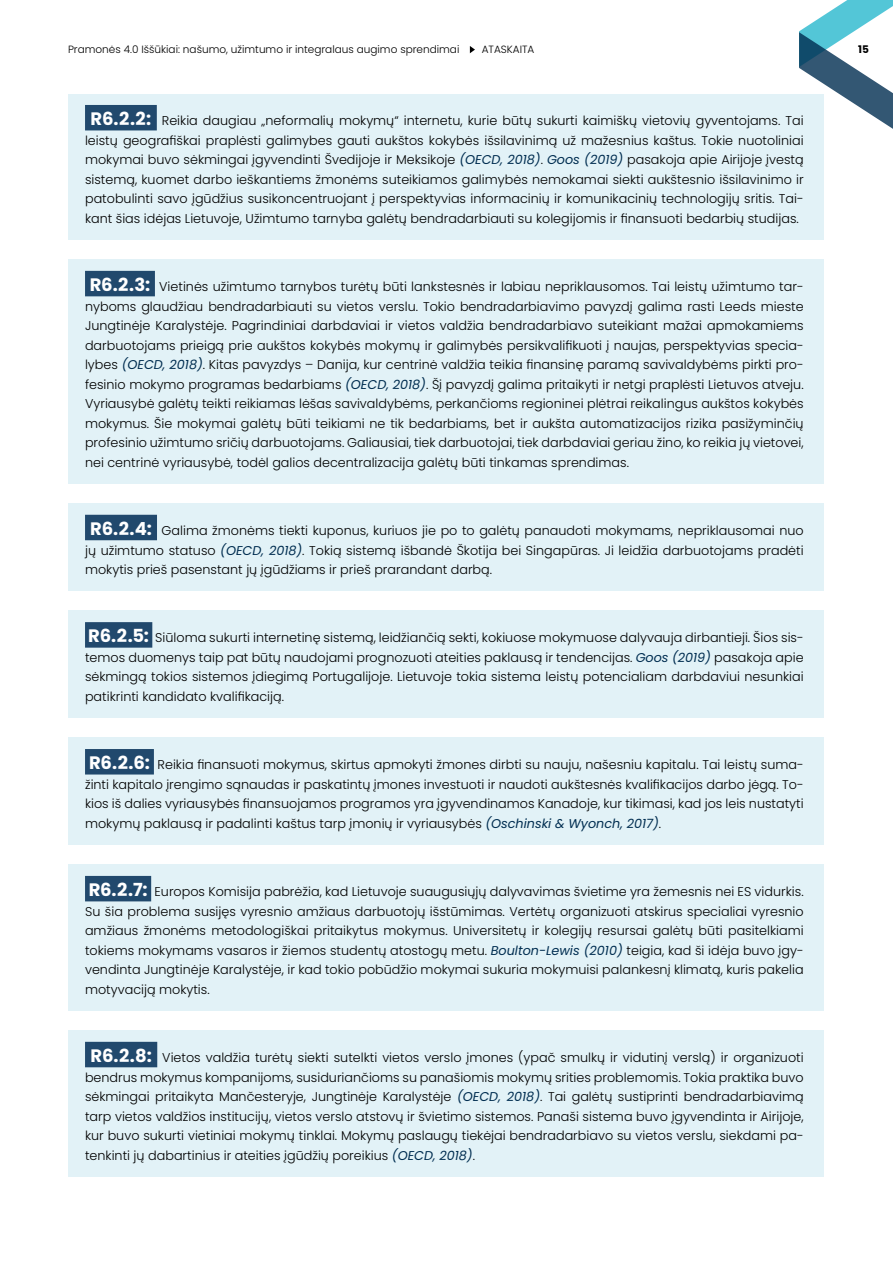
<style>
.page{position:relative;width:893px;height:1263px;background:#fff}
.page>*{position:absolute;margin:0;border:0;box-sizing:border-box;transform-origin:0 0}
.t1{font:300 12.75px/19.5px "Poppins";color:#000;text-align:justify}
.t2{font:300 10.5px "Poppins";color:#000}
.t3{font:700 10.5px "Poppins";color:#000}
.s1{font-weight:700;font-size:18px;color:#fff}
.s2{font-weight:400;font-style:italic;color:#002d50}
</style>
<div class="page">
<svg style="left:470px;top:46px;width:5px;height:7px"></svg>
<svg style="left:799px;top:0;width:94px;height:129px"></svg>
<div style="left:69px;top:94px;width:755px;height:146px;background:#e2f2f7"></div>
<div style="left:85px;top:105px;width:72px;height:25px;background:#21496d"></div>
<div style="left:69px;top:259px;width:755px;height:225px;background:#e2f2f7"></div>
<div style="left:85px;top:271px;width:70px;height:25px;background:#21496d"></div>
<div style="left:69px;top:503px;width:755px;height:88px;background:#e2f2f7"></div>
<div style="left:85px;top:515px;width:72px;height:25px;background:#21496d"></div>
<div style="left:69px;top:611px;width:755px;height:107px;background:#e2f2f7"></div>
<div style="left:85px;top:622px;width:67px;height:26px;background:#21496d"></div>
<div style="left:69px;top:738px;width:755px;height:107px;background:#e2f2f7"></div>
<div style="left:85px;top:749px;width:69px;height:25px;background:#21496d"></div>
<div style="left:69px;top:864px;width:755px;height:147px;background:#e2f2f7"></div>
<div style="left:85px;top:876px;width:66px;height:25px;background:#21496d"></div>
<div style="left:69px;top:1030px;width:755px;height:147px;background:#e2f2f7"></div>
<div style="left:85px;top:1042px;width:72px;height:25px;background:#21496d"></div>
<p class="t2" style="left:68px;top:43px;width:393px">Pramonės 4.0 Iššūkiai: našumo, užimtumo ir integralaus augimo sprendimai</p>
<p class="t2" style="left:482px;top:43px;width:54px">ATASKAITA</p>
<p class="t3" style="left:858px;top:43px;width:12px">15</p>
<p class="t1" style="left:85px;top:111px;width:720px;text-align:center"><span class="s1">R6.2.2:</span> Reikia daugiau „neformalių mokymų“ internetu, kurie būtų sukurti kaimiškų vietovių gyventojams. Tai leistų geografiškai praplėsti galimybes gauti aukštos kokybės išsilavinimą už mažesnius kaštus. Tokie nuotoliniai mokymai buvo sėkmingai įgyvendinti Švedijoje ir Meksikoje <span class="s2">(OECD, 2018)</span>. <span class="s2">Goos (2019)</span> pasakoja apie Airijoje įvestą sistemą, kuomet darbo ieškantiems žmonėms suteikiamos galimybės nemokamai siekti aukštesnio išsilavinimo ir patobulinti savo įgūdžius susikoncentruojant į perspektyvias informacinių ir komunikacinių technologijų sritis. Tai&shy;kant šias idėjas Lietuvoje, Užimtumo tarnyba galėtų bendradarbiauti su kolegijomis ir finansuoti bedarbių studijas.</p>
<p class="t1" style="left:85px;top:277px;width:720px;text-indent:5px"><span class="s1">R6.2.3:</span> Vietinės užimtumo tarnybos turėtų būti lankstesnės ir labiau nepriklausomos. Tai leistų užimtumo tar&shy;nyboms glaudžiau bendradarbiauti su vietos verslu. Tokio bendradarbiavimo pavyzdį galima rasti Leeds mieste Jungtinėje Karalystėje. Pagrindiniai darbdaviai ir vietos valdžia bendradarbiavo suteikiant mažai apmokamiems darbuotojams prieigą prie aukštos kokybės mokymų ir galimybės persikvalifikuoti į naujas, perspektyvias specia&shy;lybes <span class="s2">(OECD, 2018)</span>. Kitas pavyzdys – Danija, kur centrinė valdžia teikia finansinę paramą savivaldybėms pirkti pro&shy;fesinio mokymo programas bedarbiams <span class="s2">(OECD, 2018)</span>. Šį pavyzdį galima pritaikyti ir netgi praplėsti Lietuvos atveju.<br>Vyriausybė galėtų teikti reikiamas lėšas savivaldybėms, perkančioms regioninei plėtrai reikalingus aukštos kokybės mokymus. Šie mokymai galėtų būti teikiami ne tik bedarbiams, bet ir aukšta automatizacijos rizika pasižyminčių profesinio užimtumo sričių darbuotojams. Galiausiai, tiek darbuotojai, tiek darbdaviai geriau žino, ko reikia jų vietovei, nei centrinė vyriausybė, todėl galios decentralizacija galėtų būti tinkamas sprendimas.</p>
<p class="t1" style="left:85px;top:521px;width:720px;text-indent:5px"><span class="s1">R6.2.4:</span> Galima žmonėms tiekti kuponus, kuriuos jie po to galėtų panaudoti mokymams, nepriklausomai nuo jų užimtumo statuso <span class="s2">(OECD, 2018)</span>. Tokią sistemą išbandė Škotija bei Singapūras. Ji leidžia darbuotojams pradėti mokytis prieš pasenstant jų įgūdžiams ir prieš prarandant darbą.</p>
<p class="t1" style="left:85px;top:628px;width:720px"><span class="s1">R6.2.5:</span> Siūloma sukurti internetinę sistemą, leidžiančią sekti, kokiuose mokymuose dalyvauja dirbantieji. Šios sis&shy;temos duomenys taip pat būtų naudojami prognozuoti ateities paklausą ir tendencijas. <span class="s2">Goos (2019)</span> pasakoja apie sėkmingą tokios sistemos įdiegimą Portugalijoje. Lietuvoje tokia sistema leistų potencialiam darbdaviui nesunkiai patikrinti kandidato kvalifikaciją.</p>
<p class="t1" style="left:85px;top:755px;width:720px;text-indent:4px"><span class="s1">R6.2.6:</span> Reikia finansuoti mokymus, skirtus apmokyti žmones dirbti su nauju, našesniu kapitalu. Tai leistų suma&shy;žinti kapitalo įrengimo sąnaudas ir paskatintų įmones investuoti ir naudoti aukštesnės kvalifikacijos darbo jėgą. To&shy;kios iš dalies vyriausybės finansuojamos programos yra įgyvendinamos Kanadoje, kur tikimasi, kad jos leis nustatyti mokymų paklausą ir padalinti kaštus tarp įmonių ir vyriausybės <span class="s2">(Oschinski &amp; Wyonch, 2017)</span>.</p>
<p class="t1" style="left:85px;top:882px;width:720px"><span class="s1">R6.2.7:</span> Europos Komisija pabrėžia, kad Lietuvoje suaugusiųjų dalyvavimas švietime yra žemesnis nei ES vidurkis.<br>Su šia problema susijęs vyresnio amžiaus darbuotojų išstūmimas. Vertėtų organizuoti atskirus specialiai vyresnio amžiaus žmonėms metodologiškai pritaikytus mokymus. Universitetų ir kolegijų resursai galėtų būti pasitelkiami tokiems mokymams vasaros ir žiemos studentų atostogų metu. <span class="s2">Boulton-Lewis (2010)</span> teigia, kad ši idėja buvo įgy&shy;vendinta Jungtinėje Karalystėje, ir kad tokio pobūdžio mokymai sukuria mokymuisi palankesnį klimatą, kuris pakelia motyvaciją mokytis.</p>
<p class="t1" style="left:85px;top:1048px;width:720px;text-indent:5px"><span class="s1">R6.2.8:</span> Vietos valdžia turėtų siekti sutelkti vietos verslo įmones (ypač smulkų ir vidutinį verslą) ir organizuoti bendrus mokymus kompanijoms, susiduriančioms su panašiomis mokymų srities problemomis. Tokia praktika buvo sėkmingai pritaikyta Mančesteryje, Jungtinėje Karalystėje <span class="s2">(OECD, 2018)</span>. Tai galėtų sustiprinti bendradarbiavimą tarp vietos valdžios institucijų, vietos verslo atstovų ir švietimo sistemos. Panaši sistema buvo įgyvendinta ir Airijoje, kur buvo sukurti vietiniai mokymų tinklai. Mokymų paslaugų tiekėjai bendradarbiavo su vietos verslu, siekdami pa&shy;tenkinti jų dabartinius ir ateities įgūdžių poreikius <span class="s2">(OECD, 2018)</span>.</p>
</div>
